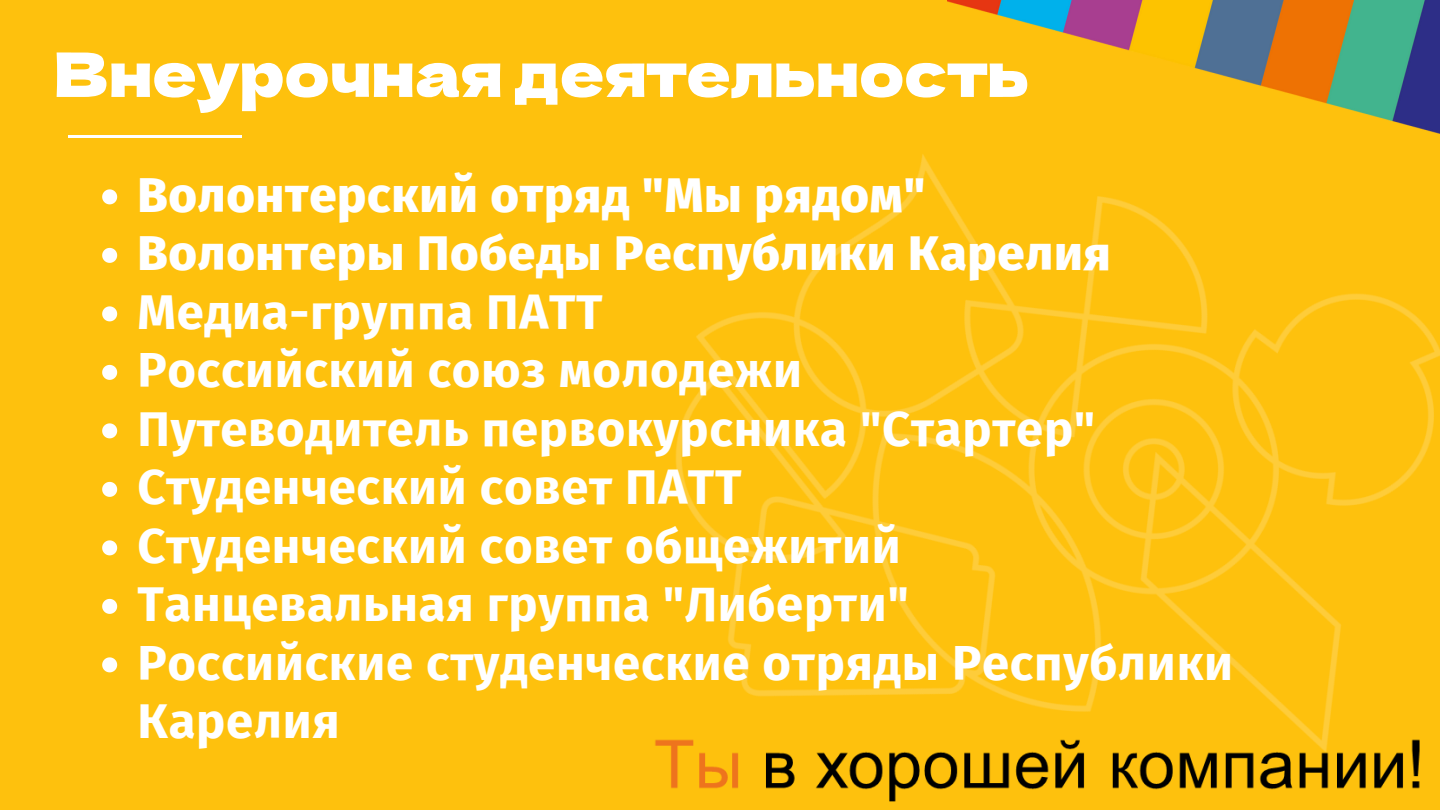
<style>
.page{position:relative;width:1440px;height:810px;background:#fec10d}
.page>*{position:absolute;margin:0;border:0;box-sizing:border-box;transform-origin:0 0}
.t1{font:61.2px "Dela Gothic One";color:#fff}
.t2{font:700 49px/58.5px "Fira Sans";letter-spacing:.015em;color:#fff}
.t3{font:800 49px/58.5px "Fira Sans";letter-spacing:.015em;color:#fff}
</style>
<div class="page">
<svg style="left:102px;top:189px;width:15px;height:15px"></svg>
<svg style="left:102px;top:248px;width:15px;height:15px"></svg>
<svg style="left:102px;top:306px;width:15px;height:15px"></svg>
<svg style="left:102px;top:365px;width:15px;height:15px"></svg>
<svg style="left:102px;top:423px;width:15px;height:15px"></svg>
<svg style="left:102px;top:482px;width:15px;height:15px"></svg>
<svg style="left:102px;top:540px;width:15px;height:15px"></svg>
<svg style="left:102px;top:599px;width:15px;height:15px"></svg>
<svg style="left:102px;top:657px;width:15px;height:15px"></svg>
<img style="left:675px;top:0;width:765px;height:523px">
<img style="left:655px;top:523px;width:765px;height:279px">
<hr style="left:68px;top:135px;width:174px;height:3px;background:#fff">
<p class="t1" style="left:54px;top:26px;width:976px">Внеурочная деятельность</p>
<p class="t3" style="left:137px;top:166px;width:975px">Волонтерский отряд "Мы рядом"<br>Волонтеры Победы Республики Карелия</p>
<p class="t2" style="left:137px;top:283px;width:1097px">Медиа-группа ПАТТ<br>Российский союз молодежи<br>Путеводитель первокурсника "Стартер"<br>Студенческий совет ПАТТ<br>Студенческий совет общежитий<br>Танцевальная группа "Либерти"<br>Российские студенческие отряды Республики<br>Карелия</p>
</div>
